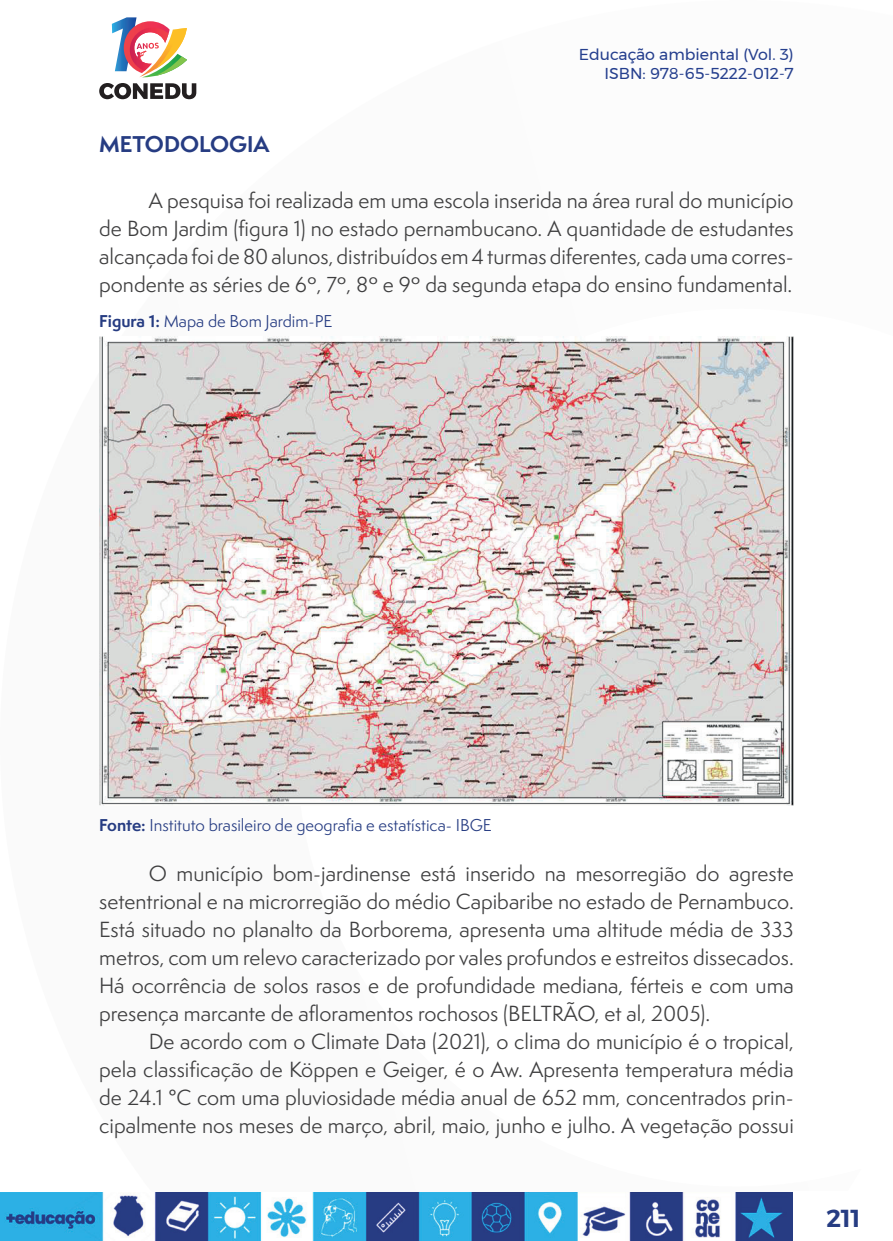
<style>
.page{position:relative;width:893px;height:1241px;background:#fff}
.page>*{position:absolute;margin:0;border:0;box-sizing:border-box;transform-origin:0 0}
.t1{font:600 24.5px "Montserrat";color:#263c82}
._8_SUBTÍTULO{font:700 21px "Semplicita Pro";color:#263c82}
._7_CORPO{font:20.12px/28px "Semplicita Pro";color:#3e3e3f;text-align:justify}
._13_FONTES{font:15.75px "Semplicita Pro";color:#263c82}
.t2{font:15.75px/18.9px "Montserrat";color:#253f8e;text-align:right}
._9_LEGENDAS{font:15.75px "Semplicita Pro";color:#263c82}
.s1{font-weight:700}
</style>
<div class="page">
<svg style="left:112px;top:17px;width:75px;height:60px"></svg>
<svg style="left:99px;top:83px;width:97px;height:16px"></svg>
<img style="left:0;top:1192px;width:793px;height:48px">
<img style="left:99px;top:336px;width:695px;height:469px">
<p class="t2" style="left:579px;top:45px;width:216px">Educação ambiental (Vol. 3)<br>ISBN: 978-65-5222-012-7</p>
<p class="_8_SUBTÍTULO" style="left:99px;top:128px;width:172px">METODOLOGIA</p>
<p class="_7_CORPO" style="left:99px;top:186px;width:696px;text-indent:50px">A pesquisa foi realizada em uma escola inserida na área rural do município de Bom Jardim (figura 1) no estado pernambucano. A quantidade de estudantes alcançada foi de 80 alunos, distribuídos em 4 turmas diferentes, cada uma corres&shy;pondente as séries de 6º, 7º, 8º e 9º da segunda etapa do ensino fundamental.</p>
<p class="_9_LEGENDAS" style="left:99px;top:310px;width:235px"><span class="s1">Figura 1:</span> Mapa de Bom Jardim-PE</p>
<p class="_13_FONTES" style="left:99px;top:813px;width:394px"><span class="s1">Fonte:</span> Instituto brasileiro de geografia e estatística- IBGE</p>
<p class="_7_CORPO" style="left:99px;top:858px;width:696px;text-indent:50px">O município bom-jardinense está inserido na mesorregião do agreste setentrional e na microrregião do médio Capibaribe no estado de Pernambuco.<br>Está situado no planalto da Borborema, apresenta uma altitude média de 333 metros, com um relevo caracterizado por vales profundos e estreitos dissecados.<br>Há ocorrência de solos rasos e de profundidade mediana, férteis e com uma presença marcante de afloramentos rochosos (BELTRÃO, et al, 2005).</p>
<p class="_7_CORPO" style="left:99px;top:1026px;width:696px;text-indent:50px">De acordo com o Climate Data (2021), o clima do município é o tropical, pela classificação de Köppen e Geiger, é o Aw. Apresenta temperatura média de 24.1 °C com uma pluviosidade média anual de 652 mm, concentrados prin&shy;cipalmente nos meses de março, abril, maio, junho e julho. A vegetação possui</p>
<p class="t1" style="left:826px;top:1198px;width:35px">211</p>
</div>
